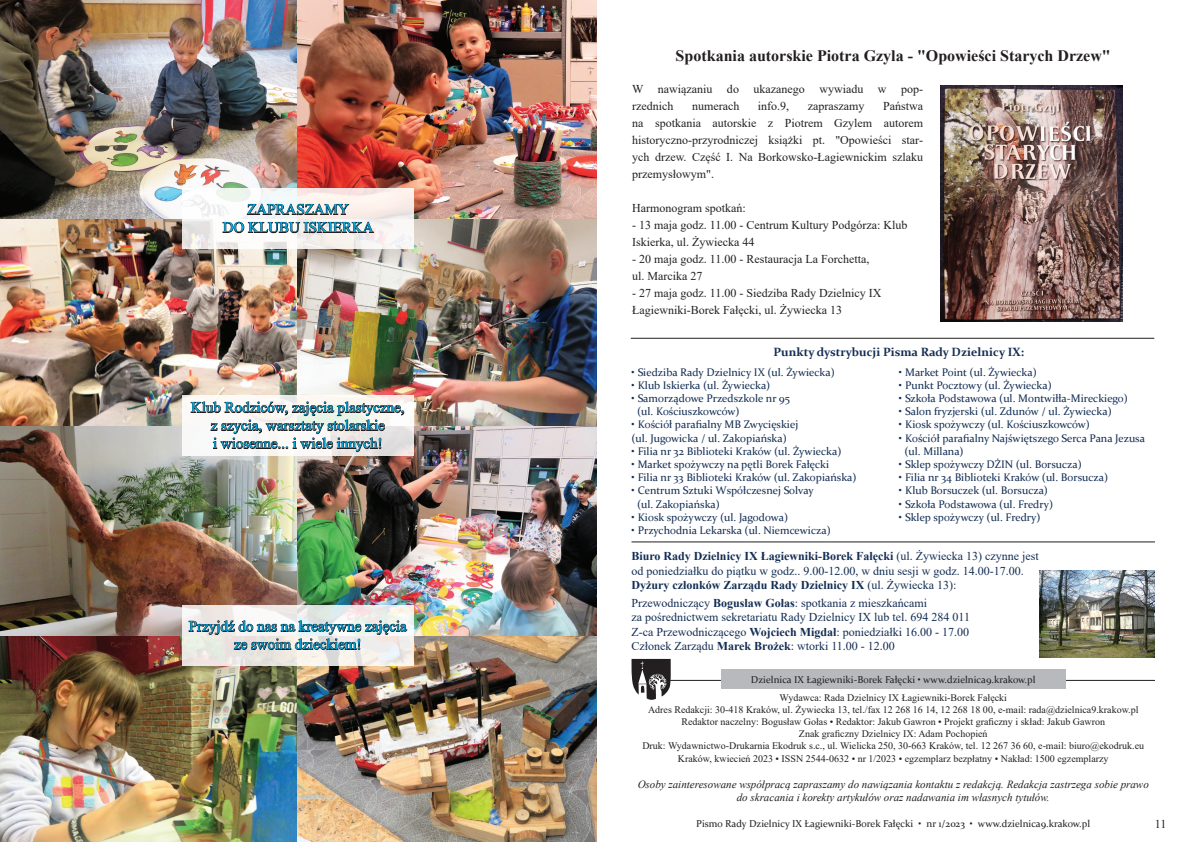
<style>
.page{position:relative;width:1191px;height:842px;background:#fff}
.page>*{position:absolute;margin:0;border:0;box-sizing:border-box;transform-origin:0 0}
.t1{font:700 16px "Times New Roman";color:#231f20}
.t2{font:15px/18px "Times New Roman";color:#00abe5;text-align:center}
.t3{font:12px/17px "Times New Roman";color:#231f20}
.t4{font:12px/14.4px "Times New Roman";color:#132d53}
.t5{font:700 12px "Times New Roman";color:#132d53}
.t6{font:700 12px "Constantia";color:#132d53}
.t7{font:11px/13.2px "Constantia";color:#132d53}
.t8{font:italic 11px/13.2px "Times New Roman";color:#231f20;text-align:center}
.t9{font:10px/13.2px "Times New Roman";color:#231f20;text-align:center}
.t10{font:10px "Constantia";color:#231f20}
.s1{font-weight:700}
.s2{font-weight:400}
</style>
<div class="page">
<hr style="left:667px;top:680px;width:488px;height:1px;background:#231f20">
<svg style="left:631px;top:659px;width:39px;height:41px"></svg>
<div style="left:721px;top:670px;width:344px;height:19px;background:#b8b9bc"></div>
<hr style="left:631px;top:541px;width:524px;height:1px;background:#231f20">
<img style="left:1040px;top:571px;width:115px;height:86px">
<hr style="left:631px;top:338px;width:523px;height:1px;background:#231f20">
<img style="left:940px;top:85px;width:183px;height:237px">
<img style="left:0;top:0;width:596px;height:842px">
<svg style="left:182px;top:188px;width:231px;height:61px"></svg>
<svg style="left:222px;top:201px;width:152px;height:36px"></svg>
<svg style="left:182px;top:395px;width:231px;height:61px;fill:#faf8f6"></svg>
<svg style="left:190px;top:398px;width:215px;height:55px"></svg>
<svg style="left:182px;top:604px;width:231px;height:61px"></svg>
<svg style="left:188px;top:619px;width:220px;height:35px;background:#bdbcba"></svg>
<p class="t2" style="left:247px;top:200px;width:103px">ZAPRASZAMY</p>
<p class="t2" style="left:223px;top:218px;width:152px">DO KLUBU ISKIERKA</p>
<p class="t2" style="left:191px;top:398px;width:215px">Klub Rodziców, zajęcia plastyczne, z szycia, warsztaty stolarskie<br>i wiosenne... i wiele innych!</p>
<p class="t2" style="left:189px;top:617px;width:219px">Przyjdź do nas na kreatywne zajęcia ze swoim dzieckiem!</p>
<p class="t1" style="left:675px;top:44px;width:437px">Spotkania autorskie Piotra Gzyla - "Opowieści Starych Drzew"</p>
<p class="t3" style="left:632px;top:80px;width:292px">W nawiązaniu do ukazanego wywiadu w pop&shy;rzednich</p>
<p class="t3" style="left:692px;top:97px;width:49px">numerach</p>
<p class="t3" style="left:758px;top:97px;width:33px">info.9,</p>
<p class="t3" style="left:808px;top:97px;width:58px">zapraszamy</p>
<p class="t3" style="left:632px;top:97px;width:292px;text-align:justify;text-indent:251px">Państwa na spotkania autorskie z Piotrem Gzylem autorem historyczno-przyrodniczej książki pt. "Opowieści star&shy;ych drzew. Część I. Na Borkowsko-Łagiewnickim szlaku przemysłowym".</p>
<p class="t3" style="left:632px;top:199px;width:115px">Harmonogram spotkań:</p>
<p class="t3" style="left:632px;top:216px;width:277px">- 13 maja godz. 11.00 - Centrum Kultury Podgórza: Klub<br>Iskierka, ul. Żywiecka 44</p>
<p class="t3" style="left:632px;top:250px;width:239px">- 20 maja godz. 11.00 - Restauracja La Forchetta, ul. Marcika 27</p>
<p class="t3" style="left:632px;top:284px;width:251px">- 27 maja godz. 11.00 - Siedziba Rady Dzielnicy IX<br>Łagiewniki-Borek Fałęcki, ul. Żywiecka 13</p>
<p class="t6" style="left:773px;top:343px;width:252px">Punkty dystrybucji Pisma Rady Dzielnicy IX:</p>
<p class="t7" style="left:631px;top:365px;width:205px">• Siedziba Rady Dzielnicy IX (ul. Żywiecka)</p>
<p class="t7" style="left:631px;top:378px;width:140px">• Klub Iskierka (ul. Żywiecka)</p>
<p class="t7" style="left:637px;top:391px;width:155px;text-indent:-6px">• Samorządowe Przedszkole nr 95 (ul. Kościuszkowców)</p>
<p class="t7" style="left:631px;top:418px;width:168px">• Kościół parafialny MB Zwycięskiej (ul. Jugowicka / ul. Zakopiańska)</p>
<p class="t7" style="left:631px;top:444px;width:211px">• Filia nr 32 Biblioteki Kraków (ul. Żywiecka)</p>
<p class="t7" style="left:631px;top:457px;width:199px">• Market spożywczy na pętli Borek Fałęcki</p>
<p class="t7" style="left:631px;top:470px;width:226px">• Filia nr 33 Biblioteki Kraków (ul. Zakopiańska)</p>
<p class="t7" style="left:637px;top:484px;width:178px;text-indent:-6px">• Centrum Sztuki Współczesnej Solvay (ul. Zakopiańska)</p>
<p class="t7" style="left:631px;top:510px;width:158px">• Kiosk spożywczy (ul. Jagodowa)</p>
<p class="t7" style="left:631px;top:523px;width:201px">• Przychodnia Lekarska (ul. Niemcewicza)</p>
<p class="t7" style="left:899px;top:365px;width:139px">• Market Point (ul. Żywiecka)</p>
<p class="t7" style="left:899px;top:378px;width:154px">• Punkt Pocztowy (ul. Żywiecka)</p>
<p class="t7" style="left:899px;top:391px;width:230px">• Szkoła Podstawowa (ul. Montwiłła-Mireckiego)</p>
<p class="t7" style="left:899px;top:404px;width:214px">• Salon fryzjerski (ul. Zdunów / ul. Żywiecka)</p>
<p class="t7" style="left:899px;top:418px;width:192px">• Kiosk spożywczy (ul. Kościuszkowców)</p>
<p class="t7" style="left:899px;top:431px;width:247px">• Kościół parafialny Najświętszego Serca Pana Jezusa</p>
<p class="t7" style="left:904px;top:444px;width:61px">(ul. Millana)</p>
<p class="t7" style="left:899px;top:457px;width:184px">• Sklep spożywczy DŻIN (ul. Borsucza)</p>
<p class="t7" style="left:899px;top:470px;width:211px">• Filia nr 34 Biblioteki Kraków (ul. Borsucza)</p>
<p class="t7" style="left:899px;top:484px;width:151px">• Klub Borsuczek (ul. Borsucza)</p>
<p class="t7" style="left:899px;top:497px;width:156px">• Szkoła Podstawowa (ul. Fredry)</p>
<p class="t7" style="left:899px;top:510px;width:143px">• Sklep spożywczy (ul. Fredry)</p>
<p class="t4" style="left:631px;top:549px;width:409px"><span class="s1">Biuro Rady Dzielnicy IX Łagiewniki-Borek Fałęcki</span> (ul. Żywiecka 13) czynne jest od poniedziałku do piątku w godz.. 9.00-12.00, w dniu sesji w godz. 14.00-17.00.</p>
<p class="t5" style="left:631px;top:576px;width:326px">Dyżury członków Zarządu Rady Dzielnicy IX <span class="s2">(ul. Żywiecka 13):</span></p>
<p class="t4" style="left:631px;top:595px;width:340px">Przewodniczący <span class="s1">Bogusław Gołas</span>: spotkania z mieszkańcami<br>za pośrednictwem sekretariatu Rady Dzielnicy IX lub tel. 694 284 011</p>
<p class="t4" style="left:631px;top:624px;width:339px">Z-ca Przewodniczącego <span class="s1">Wojciech Migdał</span>: poniedziałki 16.00 - 17.00</p>
<p class="t4" style="left:631px;top:639px;width:265px">Członek Zarządu <span class="s1">Marek Brożek</span>: wtorki 11.00 - 12.00</p>
<p class="t10" style="left:751px;top:673px;width:286px">Dzielnica IX Łagiewniki-Borek Fałęcki • www.dzielnica9.krakow.pl</p>
<p class="t9" style="left:779px;top:690px;width:229px">Wydawca: Rada Dzielnicy IX Łagiewniki-Borek Fałęcki</p>
<p class="t9" style="left:648px;top:702px;width:492px">Adres Redakcji: 30-418 Kraków, ul. Żywiecka 13, tel./fax 12 268 16 14, 12 268 18 00, e-mail: rada@dzielnica9.krakow.pl</p>
<p class="t9" style="left:681px;top:714px;width:425px">Redaktor naczelny: Bogusław Gołas • Redaktor: Jakub Gawron • Projekt graficzny i skład: Jakub Gawron</p>
<p class="t9" style="left:799px;top:726px;width:190px">Znak graficzny Dzielnicy IX: Adam Pochopień</p>
<p class="t9" style="left:642px;top:738px;width:503px">Druk: Wydawnictwo-Drukarnia Ekodruk s.c., ul. Wielicka 250, 30-663 Kraków, tel. 12 267 36 60, e-mail: biuro@ekodruk.eu<br>Kraków, kwiecień 2023 • ISSN 2544-0632 • nr 1/2023 • egzemplarz bezpłatny • Nakład: 1500 egzemplarzy</p>
<p class="t8" style="left:637px;top:778px;width:512px">Osoby zainteresowane współpracą zapraszamy do nawiązania kontaktu z redakcją. Redakcja zastrzega sobie prawo do skracania i korekty artykułów oraz nadawania im własnych tytułów.</p>
<p class="t10" style="left:696px;top:816px;width:395px">Pismo Rady Dzielnicy IX Łagiewniki-Borek Fałęcki • nr 1/2023 • www.dzielnica9.krakow.pl</p>
<p class="t3" style="left:1155px;top:815px;width:13px">11</p>
</div>
